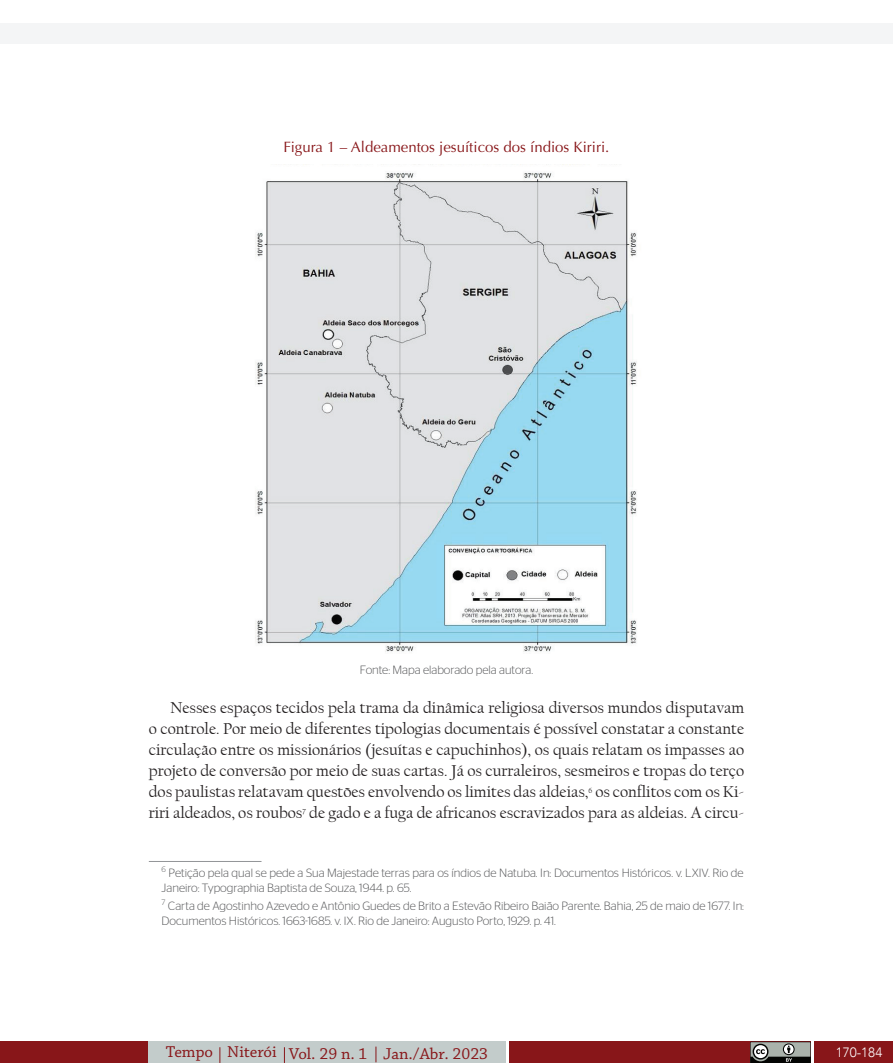
<style>
.page{position:relative;width:893px;height:1063px;background:#fff}
.page>*{position:absolute;margin:0;border:0;box-sizing:border-box;transform-origin:0 0}
.t1{font:16.5px/21px "Californian FB";color:#231f20;text-align:justify}
.t2{font:16.5px "Chaparral Pro Capt";color:#881619}
.t3{font:15px "Optima";color:#881619}
.t4{font:300 13.5px "Avenir";color:#fff}
.t5{font:300 12px/15.3px "Stag Sans Round";color:#57585a}
</style>
<div class="page">
<div style="left:0;top:23px;width:893px;height:20px;background:#f4f5f6"></div>
<div style="left:509px;top:1042px;width:301px;height:21px;background:#881619"></div>
<div style="left:0;top:1042px;width:149px;height:21px;background:#881619"></div>
<div style="left:149px;top:1042px;width:357px;height:21px;background:#c3cccb"></div>
<div style="left:814px;top:1042px;width:79px;height:21px;background:#881619"></div>
<svg style="left:750px;top:1042px;width:61px;height:21px"></svg>
<svg style="left:220px;top:1047px;width:1px;height:16px"></svg>
<svg style="left:284px;top:1047px;width:1px;height:16px"></svg>
<svg style="left:376px;top:1047px;width:1px;height:15px"></svg>
<img style="left:255px;top:172px;width:382px;height:480px">
<hr style="left:149px;top:861px;width:112px;height:1px;background:#939598">
<p class="t3" style="left:284px;top:138px;width:327px">Figura 1 – Aldeamentos jesuíticos dos índios Kiriri.</p>
<p class="t5" style="left:360px;top:662px;width:175px">Fonte: Mapa elaborado pela autora.</p>
<p class="t1" style="left:149px;top:698px;width:597px;text-indent:21px">Nesses espaços tecidos pela trama da dinâmica religiosa diversos mundos disputavam o controle. Por meio de diferentes tipologias documentais é possível constatar a constante circulação entre os missionários (jesuítas e capuchinhos), os quais relatam os impasses ao projeto de conversão por meio de suas cartas. Já os curraleiros, sesmeiros e tropas do terço dos paulistas relatavam questões envolvendo os limites das aldeias,<sup>6</sup> os conflitos com os Ki&shy;riri aldeados, os roubos<sup>7</sup> de gado e a fuga de africanos escravizados para as aldeias. A circu-</p>
<p class="t5" style="left:162px;top:865px;width:584px"><sup>6</sup> Petição pela qual se pede a Sua Majestade terras para os índios de Natuba. In: Documentos Históricos. v. LXIV. Rio de<br>Janeiro: Typographia Baptista de Souza, 1944. p. 65.</p>
<p class="t5" style="left:162px;top:897px;width:584px"><sup>7</sup> Carta de Agostinho Azevedo e Antônio Guedes de Brito a Estevão Ribeiro Baião Parente. Bahia, 25 de maio de 1677. In:<br>Documentos Históricos. 1663-1685. v. IX. Rio de Janeiro: Augusto Porto, 1929. p. 41.</p>
<p class="t2" style="left:166px;top:1044px;width:324px">Tempo Niterói Vol. 29 n. 1 Jan./Abr. 2023</p>
<p class="t4" style="left:836px;top:1044px;width:48px">170-184</p>
</div>
